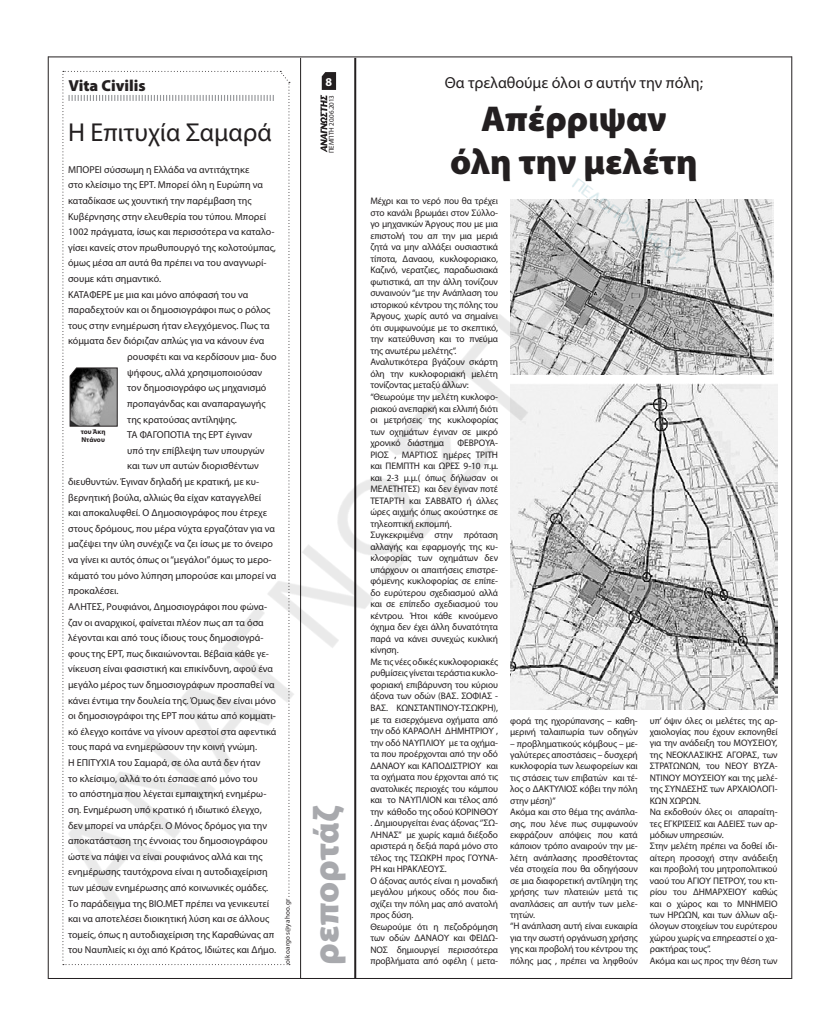
<style>
.page{position:relative;width:823px;height:1035px;background:#fff}
.page>*{position:absolute;margin:0;border:0;box-sizing:border-box;transform-origin:0 0}
.t1{font:900 36px/43.2px "Myriad Pro";color:#231f20;text-align:center}
.t2{font:900 36px "Myriad Pro";letter-spacing:-.005em;color:#a8a9ad}
.t3{font:26px "Myriad Pro";color:#231f20}
.t4{font:16px "Myriad Pro";color:#231f20}
.t5{font:900 16px "Myriad Pro";color:#231f20}
.t6{font:700 12px "Myriad Pro";color:#fff}
.t7{font:10px "Myriad Pro";color:#231f20}
.t8{font:9.5px/11.5px "Myriad Pro";letter-spacing:-.01em;color:#231f20}
.t9{font:7px "Myriad Pro";letter-spacing:.04em;color:#231f20}
.t10{font:7px "Myriad Pro";letter-spacing:-.01em;color:#231f20}
.t11{font:700 7px/8.4px "Myriad Pro";color:#231f20}
</style>
<div class="page">
<hr style="left:48px;top:57px;width:743px;height:1px;background:#231f20">
<hr style="left:48px;top:978px;width:743px;height:1px;background:#231f20">
<hr style="left:791px;top:56px;width:1px;height:923px;background:#231f20">
<img style="left:47px;top:56px;width:731px;height:923px">
<h3 class="t5" style="left:68px;top:75px;width:79px">Vita Civilis</h3>
<h2 class="t3" style="left:68px;top:117px;width:205px">Η Επιτυχία Σαμαρά</h2>
<p class="t7" style="left:68px;top:163px;width:183px">ΜΠΟΡΕΙ σύσσωμη η Ελλάδα να αντιτάχτηκε</p>
<p class="t7" style="left:68px;top:179px;width:196px">στο κλείσιμο της ΕΡΤ. Μπορεί όλη η Ευρώπη να</p>
<p class="t7" style="left:68px;top:194px;width:185px">καταδίκασε ως χουντική την παρέμβαση της</p>
<p class="t7" style="left:68px;top:210px;width:199px">Κυβέρνησης στην ελευθερία του τύπου. Μπορεί</p>
<p class="t7" style="left:68px;top:226px;width:208px">1002 πράγματα, ίσως και περισσότερα να καταλο-</p>
<p class="t7" style="left:68px;top:241px;width:209px">γίσει κανείς στον πρωθυπουργό της κολοτούμπας,</p>
<p class="t7" style="left:68px;top:257px;width:200px">όμως μέσα απ αυτά θα πρέπει να του αναγνωρί-</p>
<p class="t7" style="left:68px;top:272px;width:95px">σουμε κάτι σημαντικό.</p>
<p class="t7" style="left:68px;top:288px;width:182px">ΚΑΤΑΦΕΡΕ με μια και μόνο απόφασή του να</p>
<p class="t7" style="left:68px;top:304px;width:204px">παραδεχτούν και οι δημοσιογράφοι πως ο ρόλος</p>
<p class="t7" style="left:68px;top:319px;width:203px">τους στην ενημέρωση ήταν ελεγχόμενος. Πως τα</p>
<p class="t7" style="left:68px;top:335px;width:198px">κόμματα δεν διόριζαν απλώς για να κάνουν ένα</p>
<p class="t7" style="left:127px;top:350px;width:151px">ρουσφέτι και να κερδίσουν μια- δυο</p>
<p class="t7" style="left:127px;top:366px;width:136px">ψήφους, αλλά χρησιμοποιούσαν</p>
<p class="t7" style="left:127px;top:382px;width:141px">τον δημοσιογράφο ως μηχανισμό</p>
<p class="t7" style="left:127px;top:397px;width:140px">προπαγάνδας και αναπαραγωγής</p>
<p class="t7" style="left:127px;top:413px;width:111px">της κρατούσας αντίληψης.</p>
<p class="t7" style="left:127px;top:428px;width:126px">ΤΑ ΦΑΓΟΠΟΤΙΑ της ΕΡΤ έγιναν</p>
<p class="t7" style="left:127px;top:444px;width:139px">υπό την επίβλεψη των υπουργών</p>
<p class="t7" style="left:127px;top:460px;width:133px">και των υπ αυτών διορισθέντων</p>
<p class="t7" style="left:68px;top:475px;width:192px">διευθυντών. Έγιναν δηλαδή με κρατική, με κυ-</p>
<p class="t7" style="left:68px;top:491px;width:194px">βερνητική βούλα, αλλιώς θα είχαν καταγγελθεί</p>
<p class="t7" style="left:68px;top:507px;width:200px">και αποκαλυφθεί. Ο Δημοσιογράφος που έτρεχε</p>
<p class="t7" style="left:68px;top:522px;width:208px">στους δρόμους, που μέρα νύχτα εργαζόταν για να</p>
<p class="t7" style="left:68px;top:538px;width:206px">μαζέψει την ύλη συνέχιζε να ζει ίσως με το όνειρο</p>
<p class="t7" style="left:68px;top:553px;width:205px">να γίνει κι αυτός όπως οι “μεγάλοι” όμως το μερο-</p>
<p class="t7" style="left:68px;top:569px;width:210px">κάματό του μόνο λύπηση μπορούσε και μπορεί να</p>
<p class="t7" style="left:68px;top:585px;width:52px">προκαλέσει.</p>
<p class="t7" style="left:68px;top:600px;width:200px">ΑΛΗΤΕΣ, Ρουφιάνοι, Δημοσιογράφοι που φώνα-</p>
<p class="t7" style="left:68px;top:616px;width:197px">ζαν οι αναρχικοί, φαίνεται πλέον πως απ τα όσα</p>
<p class="t7" style="left:68px;top:631px;width:197px">λέγονται και από τους ίδιους τους δημοσιογρά-</p>
<p class="t7" style="left:68px;top:647px;width:202px">φους της ΕΡΤ, πως δικαιώνονται. Βέβαια κάθε γε-</p>
<p class="t7" style="left:68px;top:663px;width:206px">νίκευση είναι φασιστική και επικίνδυνη, αφού ένα</p>
<p class="t7" style="left:68px;top:678px;width:208px">μεγάλο μέρος των δημοσιογράφων προσπαθεί να</p>
<p class="t7" style="left:68px;top:694px;width:209px">κάνει έντιμα την δουλεία της. Όμως δεν είναι μόνο</p>
<p class="t7" style="left:68px;top:709px;width:209px">οι δημοσιογράφοι της ΕΡΤ που κάτω από κομματι-</p>
<p class="t7" style="left:68px;top:725px;width:210px">κό έλεγχο κοιτάνε να γίνουν αρεστοί στα αφεντικά</p>
<p class="t7" style="left:68px;top:741px;width:190px">τους παρά να ενημερώσουν την κοινή γνώμη.</p>
<p class="t7" style="left:68px;top:756px;width:194px">Η ΕΠΙΤΥΧΙΑ του Σαμαρά, σε όλα αυτά δεν ήταν</p>
<p class="t7" style="left:68px;top:772px;width:191px">το κλείσιμο, αλλά το ότι έσπασε από μόνο του</p>
<p class="t7" style="left:68px;top:787px;width:200px">το απόστημα που λέγεται εμπαιχτηκή ενημέρω-</p>
<p class="t7" style="left:68px;top:803px;width:195px">ση. Ενημέρωση υπό κρατικό ή ιδιωτικό έλεγχο,</p>
<p class="t7" style="left:68px;top:819px;width:200px">δεν μπορεί να υπάρξει. Ο Μόνος δρόμος για την</p>
<p class="t7" style="left:68px;top:834px;width:201px">αποκατάσταση της έννοιας του δημοσιογράφου</p>
<p class="t7" style="left:68px;top:850px;width:196px">ώστε να πάψει να είναι ρουφιάνος αλλά και της</p>
<p class="t7" style="left:68px;top:866px;width:201px">ενημέρωσης ταυτόχρονα είναι η αυτοδιαχείριση</p>
<p class="t7" style="left:68px;top:881px;width:202px">των μέσων ενημέρωσης από κοινωνικές ομάδες.</p>
<p class="t7" style="left:68px;top:897px;width:202px">Το παράδειγμα της ΒΙΟ.ΜΕΤ πρέπει να γενικευτεί</p>
<p class="t7" style="left:68px;top:912px;width:202px">και να αποτελέσει διοικητική λύση και σε άλλους</p>
<p class="t7" style="left:68px;top:928px;width:207px">τομείς, όπως η αυτοδιαχείριση της Καραθώνας απ</p>
<p class="t7" style="left:68px;top:944px;width:210px">του Ναυπλιείς κι όχι από Κράτος, Ιδιώτες και Δήμο.</p>
<p class="t11" style="left:81px;top:427px;width:26px">του Άκη<br>Nτάνου</p>
<p class="t9" style="left:283px;top:964px;width:67px;rotate:-90deg">oikoargos@yahoo.gr</p>
<p class="t6" style="left:325px;top:74px;width:8px">8</p>
<p class="t10" style="left:327px;top:153px;width:59px;rotate:-90deg">ΠΕΜΠΤΗ 20.06.2013</p>
<h1 class="t2" style="left:302px;top:964px;width:160px;rotate:-90deg">ρεπορτάζ</h1>
<h3 class="t4" style="left:444px;top:73px;width:259px">Θα τρελαθούμε όλοι σ αυτήν την πόλη;</h3>
<h1 class="t1" style="left:450px;top:96px;width:249px">Απέρριψαν όλη την μελέτη</h1>
<p class="t8" style="left:370px;top:195px;width:129px">Μέχρι και το νερό που θα τρέχει στο κανάλι βρωμάει στον Σύλλο&shy;γο μηχανικών Άργους που με μια επιστολή του απ την μια μεριά ζητά να μην αλλάξει ουσιαστικά τίποτα, Δαναου, κυκλοφοριακο,<br>Καζινό, νερατζιες, παραδωσιακά φωτιστικά, απ την άλλη τονίζουν συναινούν “με την Ανάπλαση του ιστορικού κέντρου της πόλης του<br>Άργους, χωρίς αυτό να σημαίνει ότι συμφωνούμε με το σκεπτικό, την κατεύθυνση και το πνεύμα της ανωτέρω μελέτης”.<br>Αναλυτικότερα βγάζουν σκάρτη όλη την κυκλοφοριακή μελέτη τονίζοντας μεταξύ άλλων: “Θεωρούμε την μελέτη κυκλοφο&shy;ριακού ανεπαρκή και ελλιπή διότι οι μετρήσεις της κυκλοφορίας των οχημάτων έγιναν σε μικρό χρονικό διάστημα</p>
<p class="t8" style="left:370px;top:437px;width:129px;text-indent:87px">ΦΕΒΡΟΥΑ-<br>ΡΙΟΣ , ΜΑΡΤΙΟΣ ημέρες ΤΡΙΤΗ και ΠΕΜΠΤΗ και ΩΡΕΣ 9-10 π.μ. και 2-3 μ.μ.( όπως δήλωσαν οι<br>ΜΕΛΕΤΗΤΕΣ) και δεν έγιναν ποτέ<br>ΤΕΤΑΡΤΗ και ΣΑΒΒΑΤΟ ή άλλες ώρες αιχμής όπως ακούστηκε σε τηλεοπτική εκπομπή.<br>Συγκεκριμένα στην πρόταση αλλαγής και εφαρμογής της κυ&shy;κλοφορίας των οχημάτων δεν υπάρχουν οι απαιτήσεις επιστρε&shy;φόμενης κυκλοφορίας σε επίπε&shy;δο ευρύτερου σχεδιασμού αλλά και σε επίπεδο σχεδιασμού του κέντρου. Ήτοι κάθε κινούμενο όχημα δεν έχει άλλη δυνατότητα παρά να κάνει συνεχώς κυκλική κίνηση.<br>Με τις νέες οδικές κυκλοφοριακές ρυθμίσεις γίνεται τεράστια κυκλο&shy;φοριακή επιβάρυνση του κύριου άξονα των οδών (ΒΑΣ. ΣΟΦΙΑΣ -<br>ΒΑΣ. ΚΩΝΣΤΑΝΤΙΝΟΥ-ΤΣΩΚΡΗ), με τα εισερχόμενα οχήματα από την οδό ΚΑΡΑΟΛΗ ΔΗΜΗΤΡΙΟΥ , την οδό ΝΑΥΠΛΙΟΥ με τα οχήμα&shy;τα που προέρχονται από την οδό<br>ΔΑΝΑΟΥ και ΚΑΠΟΔΙΣΤΡΙΟΥ και τα οχήματα που έρχονται από τις ανατολικές περιοχές του κάμπου και το ΝΑΥΠΛΙΟΝ και τέλος από την κάθοδο της οδού ΚΟΡΙΝΘΟΥ . Δημιουργείται ένας άξονας ‘’ΣΩ-<br>ΛΗΝΑΣ’’ με χωρίς καμιά διέξοδο αριστερά η δεξιά παρά μόνο στο τέλος της ΤΣΩΚΡΗ προς ΓΟΥΝΑ-<br>ΡΗ και ΗΡΑΚΛΕΟΥΣ.<br>Ο άξονας αυτός είναι η μοναδική μεγάλου μήκους οδός που δια&shy;σχίζει την πόλη μας από ανατολή προς δύση.<br>Θεωρούμε ότι η πεζοδρόμηση των οδών ΔΑΝΑΟΥ και ΦΕΙΔΩ-<br>ΝΟΣ δημιουργεί περισσότερα προβλήματα από οφέλη ( μετα-</p>
<p class="t8" style="left:510px;top:714px;width:129px">φορά της ηχορύπανσης – καθη&shy;μερινή ταλαιπωρία των οδηγών</p>
<p class="t8" style="left:510px;top:737px;width:129px">– προβληματικούς κόμβους – με&shy;γαλύτερες αποστάσεις – δυσχερή κυκλοφορία των λεωφορείων και τις στάσεις των επιβατών και τέ&shy;λος ο ΔΑΚΤΥΛΙΟΣ κόβει την πόλη στην μέση)”<br>Ακόμα και στο θέμα της ανάπλα&shy;σης, που λένε πως συμφωνούν εκφράζουν απόψεις που κατά κάποιον τρόπο αναιρούν την με&shy;λέτη ανάπλασης προσθέτοντας νέα στοιχεία που θα οδηγήσουν σε μια διαφορετική αντίληψη της χρήσης των πλατειών μετά τις αναπλάσεις απ αυτήν των μελε&shy;τητών.<br>“Η ανάπλαση αυτή είναι ευκαιρία για την σωστή οργάνωση χρήσης γης και προβολή του κέντρου της πόλης μας , πρέπει να ληφθούν</p>
<p class="t8" style="left:649px;top:714px;width:129px">υπ’ όψιν όλες οι μελέτες της αρ&shy;χαιολογίας που έχουν εκπονηθεί για την ανάδειξη του ΜΟΥΣΕΙΟΥ, της ΝΕΟΚΛΑΣΙΚΗΣ ΑΓΟΡΑΣ, των<br>ΣΤΡΑΤΩΝΩΝ, του ΝΕΟΥ ΒΥΖΑ-<br>ΝΤΙΝΟΥ ΜΟΥΣΕΙΟΥ και της μελέ&shy;της ΣΥΝΔΕΣΗΣ των ΑΡΧΑΙΟΛΟΓΙ-<br>ΚΩΝ ΧΩΡΩΝ.<br>Να εκδοθούν όλες οι απαραίτη&shy;τες ΕΓΚΡΙΣΕΙΣ και ΑΔΕΙΕΣ των αρ&shy;μόδιων υπηρεσιών.<br>Στην μελέτη πρέπει να δοθεί ιδι&shy;αίτερη προσοχή στην ανάδειξη και προβολή του μητροπολιτικού ναού του ΑΓΙΟΥ ΠΕΤΡΟΥ, του κτι&shy;ρίου του ΔΗΜΑΡΧΕΙΟΥ καθώς και ο χώρος και το ΜΝΗΜΕΙΟ των ΗΡΩΩΝ, και των άλλων αξι&shy;όλογων στοιχείων του ευρύτερου χώρου χωρίς να επηρεαστεί ο χα&shy;ρακτήρας τους”.<br>Ακόμα και ως προς την θέση των</p>
</div>
